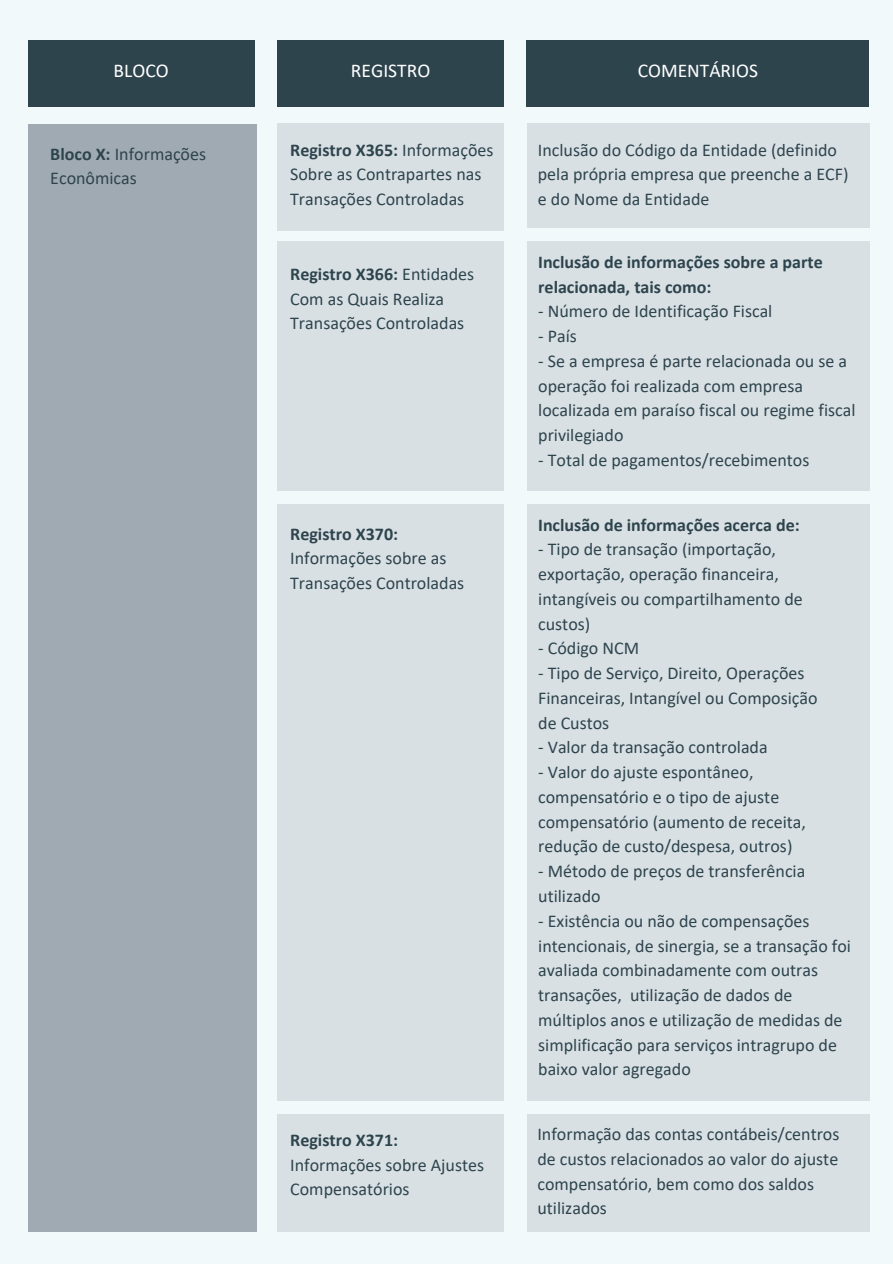
<style>
.page{position:relative;width:893px;height:1264px;background:#fff}
.page>*{position:absolute;margin:0;border:0;box-sizing:border-box;transform-origin:0 0}
.t1{font:19.5px "Calibri";color:#fff}
.t2{font:18px/24.8px "Calibri";color:#2e444d}
.t3{font:700 18px/24.8px "Calibri";color:#2e444d}
.s1{font-weight:700}
</style>
<div class="page">
<div style="left:0;top:0;width:892px;height:1263px;background:#f2f9fb"></div>
<div style="left:277px;top:124px;width:227px;height:107px;background:#d8e0e4"></div>
<div style="left:527px;top:124px;width:342px;height:104px;background:#d8e0e4"></div>
<div style="left:28px;top:41px;width:227px;height:66px;background:#2e444d"></div>
<div style="left:526px;top:41px;width:343px;height:66px;background:#2e444d"></div>
<div style="left:277px;top:241px;width:227px;height:249px;background:#d8e0e4"></div>
<div style="left:527px;top:241px;width:342px;height:249px;background:#d8e0e4"></div>
<div style="left:28px;top:124px;width:228px;height:1107px;background:#a0aab2"></div>
<div style="left:277px;top:41px;width:227px;height:66px;background:#2e444d"></div>
<div style="left:277px;top:504px;width:227px;height:596px;background:#d8e0e4"></div>
<div style="left:527px;top:504px;width:342px;height:596px;background:#d8e0e4"></div>
<div style="left:277px;top:1113px;width:227px;height:118px;background:#d8e0e4"></div>
<div style="left:527px;top:1113px;width:342px;height:118px;background:#d8e0e4"></div>
<p class="t1" style="left:114px;top:62px;width:57px">BLOCO</p>
<p class="t1" style="left:637px;top:62px;width:122px">COMENTÁRIOS</p>
<p class="t1" style="left:351px;top:62px;width:81px">REGISTRO</p>
<p class="t2" style="left:50px;top:143px;width:157px"><span class="s1">Bloco X:</span> Informações<br>Econômicas</p>
<p class="t2" style="left:290px;top:139px;width:205px"><span class="s1">Registro X365:</span> Informações<br>Sobre as Contrapartes nas<br>Transações Controladas</p>
<p class="t2" style="left:538px;top:139px;width:312px">Inclusão do Código da Entidade (definido pela própria empresa que preenche a ECF) e do Nome da Entidade</p>
<p class="t2" style="left:290px;top:263px;width:185px"><span class="s1">Registro X366:</span> Entidades<br>Com as Quais Realiza<br>Transações Controladas</p>
<p class="t2" style="left:290px;top:522px;width:176px"><span class="s1">Registro X370:<br></span>Informações sobre as<br>Transações Controladas</p>
<p class="t3" style="left:290px;top:1128px;width:109px">Registro X371:</p>
<p class="t2" style="left:290px;top:1153px;width:195px">Informações sobre Ajustes<br>Compensatórios</p>
<p class="t3" style="left:538px;top:251px;width:286px">Inclusão de informações sobre a parte relacionada, tais como:</p>
<p class="t2" style="left:538px;top:300px;width:236px">- Número de Identificação Fiscal</p>
<p class="t2" style="left:538px;top:325px;width:40px">- País</p>
<p class="t2" style="left:538px;top:350px;width:319px">- Se a empresa é parte relacionada ou se a operação foi realizada com empresa localizada em paraíso fiscal ou regime fiscal privilegiado</p>
<p class="t2" style="left:538px;top:449px;width:273px">- Total de pagamentos/recebimentos</p>
<p class="t3" style="left:538px;top:513px;width:263px">Inclusão de informações acerca de:</p>
<p class="t2" style="left:538px;top:538px;width:266px">- Tipo de transação (importação, exportação, operação financeira, intangíveis ou compartilhamento de custos)</p>
<p class="t2" style="left:538px;top:637px;width:102px">- Código NCM</p>
<p class="t2" style="left:538px;top:662px;width:281px">- Tipo de Serviço, Direito, Operações<br>Financeiras, Intangível ou Composição</p>
<p class="t2" style="left:538px;top:711px;width:73px">de Custos</p>
<p class="t2" style="left:538px;top:736px;width:231px">- Valor da transação controlada</p>
<p class="t2" style="left:538px;top:761px;width:269px">- Valor do ajuste espontâneo, compensatório e o tipo de ajuste compensatório (aumento de receita, redução de custo/despesa, outros)</p>
<p class="t2" style="left:538px;top:860px;width:268px">- Método de preços de transferência utilizado</p>
<p class="t2" style="left:538px;top:909px;width:314px">- Existência ou não de compensações intencionais, de sinergia, se a transação foi avaliada combinadamente com outras transações, utilização de dados de múltiplos anos e utilização de medidas de simplificação para serviços intragrupo de baixo valor agregado</p>
<p class="t2" style="left:537px;top:1123px;width:303px">Informação das contas contábeis/centros de custos relacionados ao valor do ajuste compensatório, bem como dos saldos utilizados</p>
</div>
